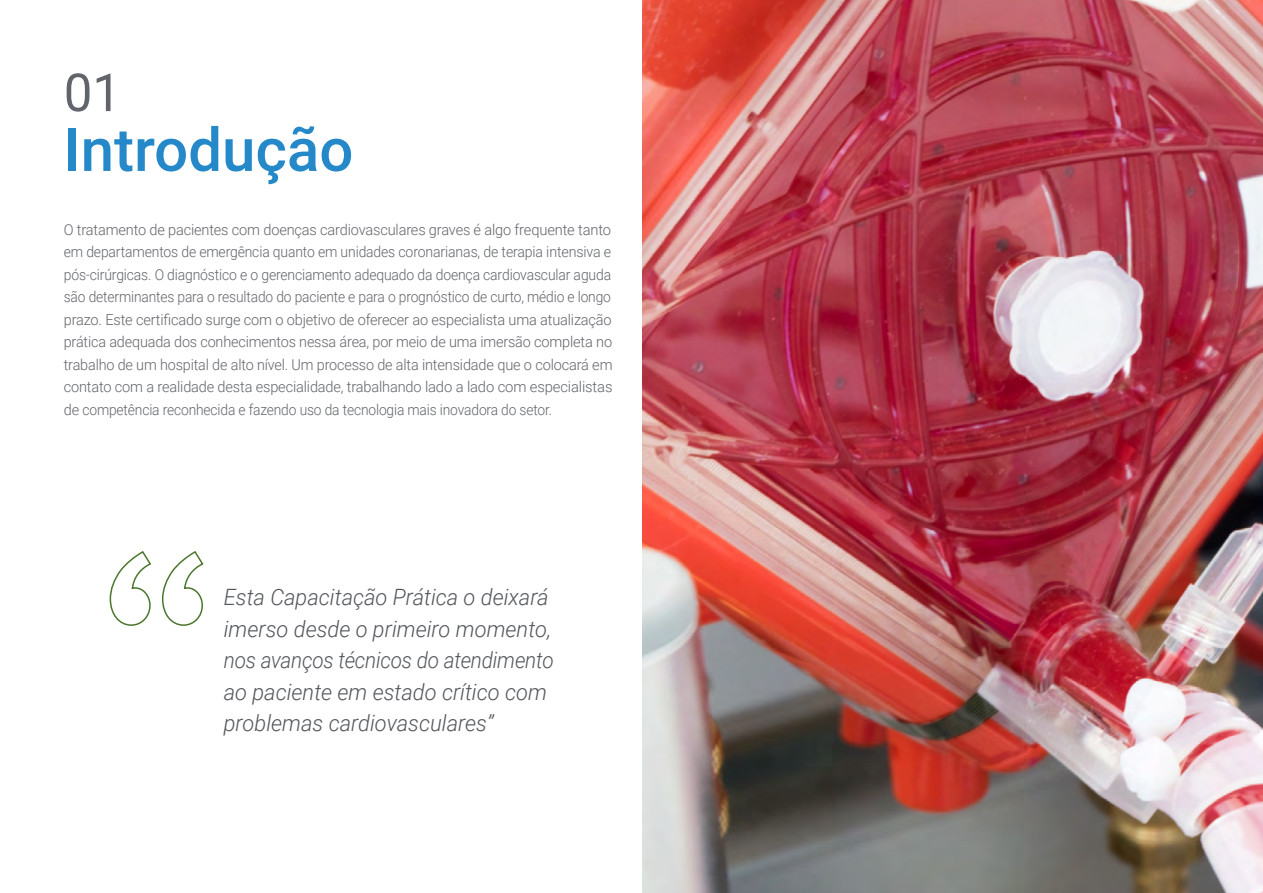
<style>
.page{position:relative;width:1263px;height:893px;background:#fff}
.page>*{position:absolute;margin:0;border:0;box-sizing:border-box;transform-origin:0 0}
.t1{font:500 60px "Roboto";color:#2488c9}
.t2{font:52.5px "Roboto";color:#61646a}
.t3{font:italic 300 22.5px/31.5px "Roboto";color:#52555b}
.t4{font:300 15px/22.5px "Roboto";letter-spacing:-.01em;color:#61646a;text-align:justify}
</style>
<div class="page">
<img style="left:642px;top:0;width:621px;height:893px">
<svg style="left:109px;top:551px;width:95px;height:75px"></svg>
<h2 class="t2" style="left:64px;top:56px;width:59px">01</h2>
<h1 class="t1" style="left:64px;top:108px;width:291px">Introdução</h1>
<p class="t4" style="left:64px;top:217px;width:550px">O tratamento de pacientes com doenças cardiovasculares graves é algo frequente tanto em departamentos de emergência quanto em unidades coronarianas, de terapia intensiva e pós-cirúrgicas. O diagnóstico e o gerenciamento adequado da doença cardiovascular aguda são determinantes para o resultado do paciente e para o prognóstico de curto, médio e longo prazo. Este certificado surge com o objetivo de oferecer ao especialista uma atualização prática adequada dos conhecimentos nessa área, por meio de uma imersão completa no trabalho de um hospital de alto nível. Um processo de alta intensidade que o colocará em contato com a realidade desta especialidade, trabalhando lado a lado com especialistas de competência reconhecida e fazendo uso da tecnologia mais inovadora do setor.</p>
<h3 class="t3" style="left:224px;top:581px;width:331px">Esta Capacitação Prática o deixará imerso desde o primeiro momento, nos avanços técnicos do atendimento ao paciente em estado crítico com problemas cardiovasculares’’</h3>
</div>
